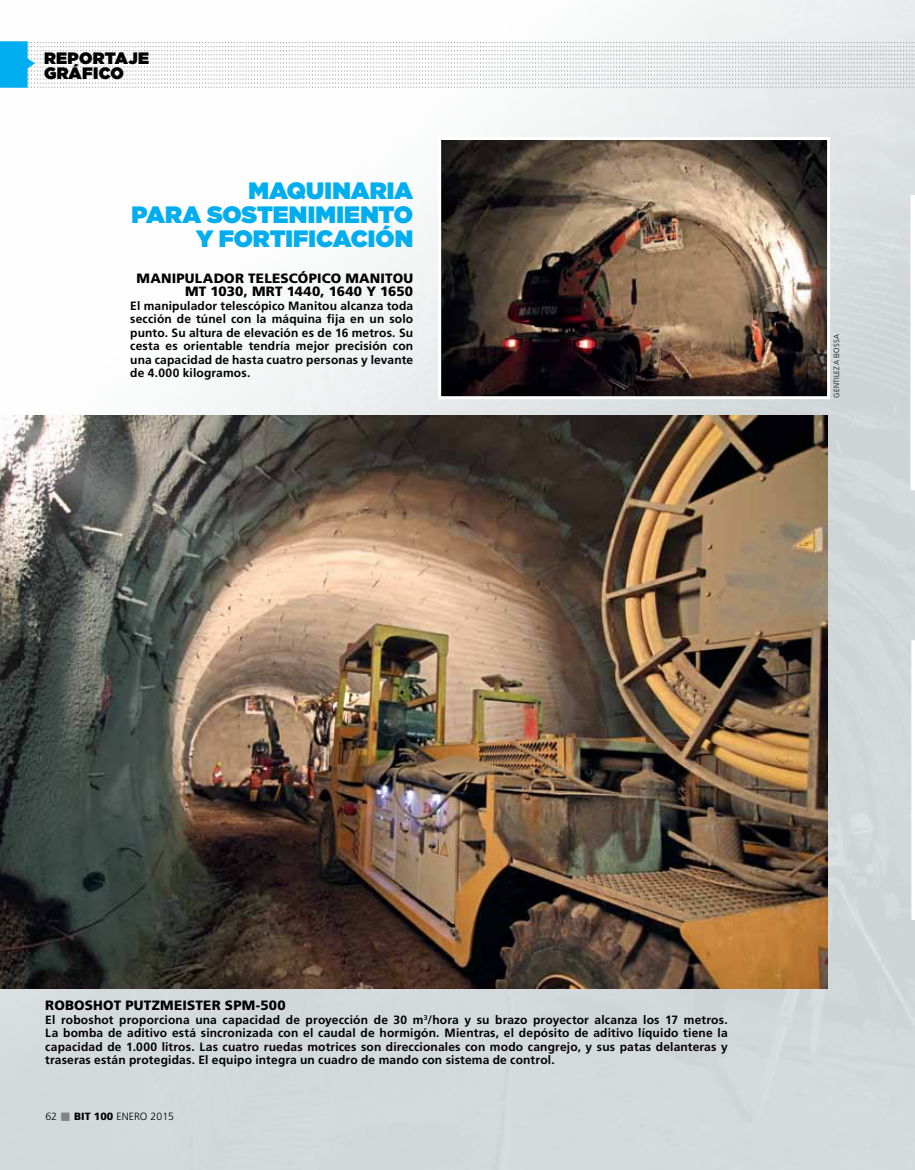
<style>
.page{position:relative;width:915px;height:1170px;background:#fff}
.page>*{position:absolute;margin:0;border:0;box-sizing:border-box;transform-origin:0 0}
.t1{font:900 23.7px/24px "Gotham";letter-spacing:.015em;color:#00aeef}
.t2{font:900 16.5px/15px "Gotham";letter-spacing:.02em;color:#000}
.t3{font:900 13.5px/13.5px "Frutiger";letter-spacing:.015em;color:#000;text-align:right}
.t4{font:700 12px/13.5px "Frutiger";letter-spacing:.015em;color:#000;text-align:justify}
.t5{font:300 10.5px "Frutiger";letter-spacing:.005em;color:#000}
.t6{font:300 7.5px "Frutiger";letter-spacing:.025em;color:#000}
.s1{color:#808285}
.s2{font-weight:900}
</style>
<div class="page">
<img style="left:0;top:0;width:914px;height:1169px">
<svg style="left:0;top:41px;width:914px;height:47px"></svg>
<img style="left:0;top:415px;width:827px;height:573px">
<svg style="left:910px;top:195px;width:4px;height:295px"></svg>
<svg style="left:911px;top:640px;width:3px;height:279px"></svg>
<img style="left:442px;top:141px;width:383px;height:254px">
<div style="left:438px;top:137px;width:391px;height:262px;border:3px solid #fff"></div>
<h2 class="t2" style="left:44px;top:50px;width:105px">REPORTAJE<br>GRÁFICO</h2>
<h1 class="t1" style="left:248px;top:178px;width:39px">MAQUINA</h1>
<h1 class="t1" style="left:369px;top:178px;width:31px">RIA</h1>
<h1 class="t1" style="left:131px;top:202px;width:93px">PARASOST</h1>
<h1 class="t1" style="left:196px;top:202px;width:183px;text-indent:77px">ENIMIENTO<br>Y FO RTIFICACI</h1>
<h1 class="t1" style="left:375px;top:226px;width:37px">ÓN</h1>
<p class="t3" style="left:136px;top:271px;width:278px">MANIPULADOR TE LESCÓPICO MANITOU<br>MT 1030, MRT 1440, 1640 Y 1650</p>
<p class="t4" style="left:130px;top:299px;width:284px">El manipulador telescópico Manitou alcanza toda sección de túnel con la máquina fija en un solo punto. Su altura de elevación es de 16 metros. Su cesta es orientable tendría mejor precisión con una capacidad de hasta cuatro personas y levante de 4.000 kilogramos.</p>
<p class="t6" style="left:832px;top:397px;width:64px;rotate:-90deg">GENTILEZA EIOSSA</p>
<p class="t3" style="left:45px;top:998px;width:125px">ROBOSHOT PUTZMEISTE</p>
<p class="t3" style="left:212px;top:998px;width:75px">R SPM-500</p>
<p class="t4" style="left:45px;top:1012px;width:683px">El roboshot proporciona una capacidad de proyección de 30 m<sup>3</sup>/hora y su brazo proyector alcanza los 17 metros.<br>La bomba de aditivo está sincronizada con el caudal de hormigón. M ientras, el depósito de aditivo líquido tiene la capacidad de 1.000 litros. Las cuatro ruedas motrices son direccionales con modo cangrejo, y sus patas delanteras y traseras están protegidas. El equipo integra un cuadro de mando con sistema de control.</p>
<p class="t5" style="left:45px;top:1110px;width:130px">62 <span class="s1">■</span> <span class="s2">BIT 100</span> ENERO 2015</p>
</div>
